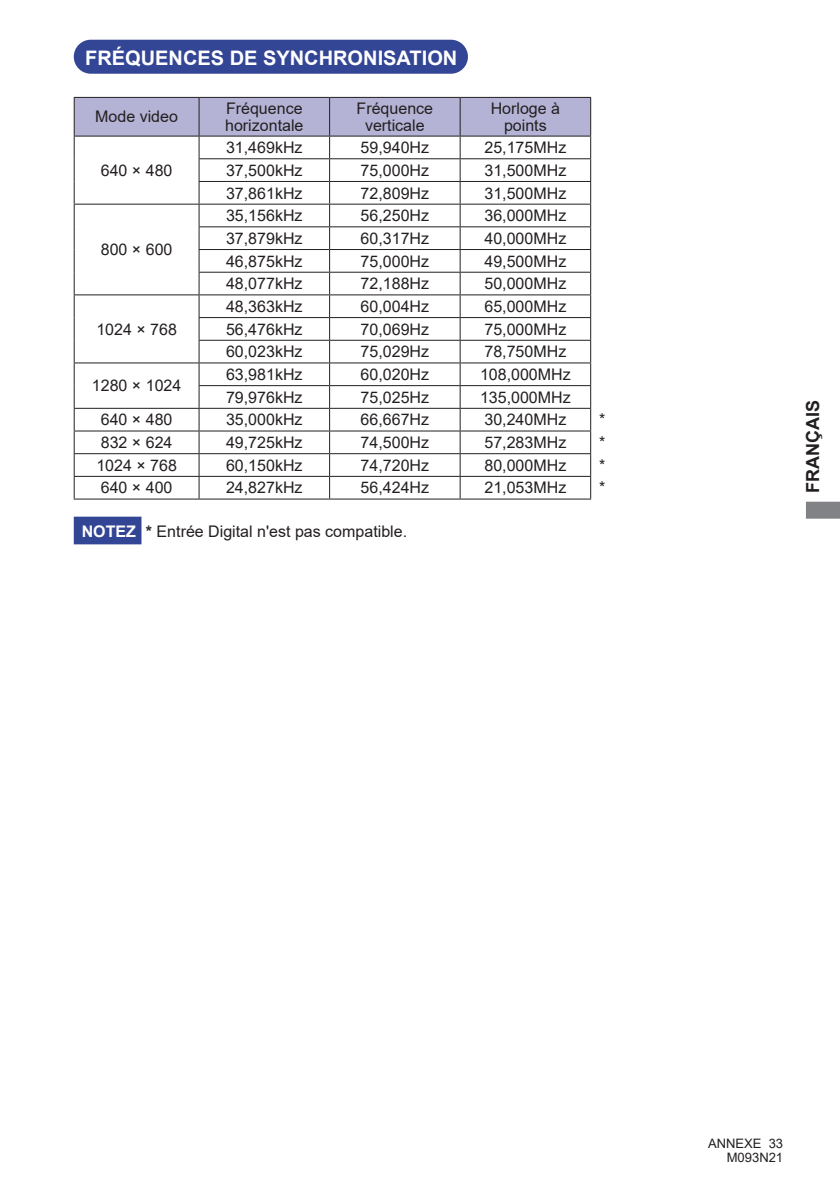
<style>
.page{position:relative;width:840px;height:1191px;background:#fff}
.page>*{position:absolute;margin:0;border:0;box-sizing:border-box;transform-origin:0 0}
.t1{font:700 20px "Arial";color:#fff}
.t2{font:700 18px "Arial";color:#231f20}
.t3{font:16px/17px "Arial";color:#231f20;text-align:center}
.t4{font:13px/14.2px "Arial";color:#231f20;text-align:right}
.s1{font-weight:700;color:#fff}
.s2{font-weight:700}
</style>
<div class="page">
<svg style="left:806px;top:502px;width:33px;height:16px"></svg>
<div style="left:75px;top:41px;width:391px;height:32px;background:#334595;border-radius:16px"></div>
<div style="left:74px;top:40px;width:393px;height:34px;border:2px solid #334595;border-radius:16px"></div>
<div style="left:74px;top:516px;width:67px;height:28px;background:#334595;border:2px solid #334595"></div>
<svg style="left:74px;top:97px;width:517px;height:401px"></svg>
<hr style="left:74px;top:498px;width:125px;height:1px;background:#231f20">
<hr style="left:199px;top:498px;width:130px;height:1px;background:#231f20">
<hr style="left:329px;top:498px;width:131px;height:1px;background:#231f20">
<hr style="left:460px;top:498px;width:130px;height:1px;background:#231f20">
<p class="t1" style="left:85px;top:43px;width:373px">FRÉQUENCES DE SYNCHRONISATION</p>
<p class="t3" style="left:95px;top:108px;width:84px">Mode video</p>
<p class="t3" style="left:225px;top:100px;width:80px;text-align:left">Fréquence horizontale</p>
<p class="t3" style="left:356px;top:100px;width:78px">Fréquence verticale</p>
<p class="t3" style="left:490px;top:100px;width:71px">Horloge à points</p>
<p class="t3" style="left:101px;top:162px;width:73px">640 × 480</p>
<p class="t3" style="left:226px;top:139px;width:78px">31,469kHz</p>
<p class="t3" style="left:360px;top:139px;width:70px">59,940Hz</p>
<p class="t3" style="left:484px;top:139px;width:83px">25,175MHz</p>
<p class="t3" style="left:226px;top:162px;width:78px">37,500kHz</p>
<p class="t3" style="left:360px;top:162px;width:70px">75,000Hz</p>
<p class="t3" style="left:484px;top:162px;width:83px">31,500MHz</p>
<p class="t3" style="left:226px;top:184px;width:78px">37,861kHz</p>
<p class="t3" style="left:360px;top:184px;width:70px">72,809Hz</p>
<p class="t3" style="left:484px;top:184px;width:83px">31,500MHz</p>
<p class="t3" style="left:101px;top:241px;width:73px">800 × 600</p>
<p class="t3" style="left:96px;top:320px;width:82px">1024 × 768</p>
<p class="t3" style="left:92px;top:377px;width:91px">1280 × 1024</p>
<p class="t3" style="left:226px;top:207px;width:78px">35,156kHz</p>
<p class="t3" style="left:360px;top:207px;width:70px">56,250Hz</p>
<p class="t3" style="left:484px;top:207px;width:83px">36,000MHz</p>
<p class="t3" style="left:226px;top:230px;width:78px">37,879kHz</p>
<p class="t3" style="left:360px;top:230px;width:70px">60,317Hz</p>
<p class="t3" style="left:484px;top:230px;width:83px">40,000MHz</p>
<p class="t3" style="left:226px;top:252px;width:78px">46,875kHz</p>
<p class="t3" style="left:360px;top:252px;width:70px">75,000Hz</p>
<p class="t3" style="left:484px;top:252px;width:83px">49,500MHz</p>
<p class="t3" style="left:226px;top:275px;width:78px">48,077kHz</p>
<p class="t3" style="left:360px;top:275px;width:70px">72,188Hz</p>
<p class="t3" style="left:484px;top:275px;width:83px">50,000MHz</p>
<p class="t3" style="left:226px;top:298px;width:78px">48,363kHz</p>
<p class="t3" style="left:360px;top:298px;width:70px">60,004Hz</p>
<p class="t3" style="left:484px;top:298px;width:83px">65,000MHz</p>
<p class="t3" style="left:226px;top:320px;width:78px">56,476kHz</p>
<p class="t3" style="left:360px;top:320px;width:70px">70,069Hz</p>
<p class="t3" style="left:484px;top:320px;width:83px">75,000MHz</p>
<p class="t3" style="left:226px;top:343px;width:78px">60,023kHz</p>
<p class="t3" style="left:360px;top:343px;width:70px">75,029Hz</p>
<p class="t3" style="left:484px;top:343px;width:83px">78,750MHz</p>
<p class="t3" style="left:226px;top:366px;width:78px">63,981kHz</p>
<p class="t3" style="left:360px;top:366px;width:70px">60,020Hz</p>
<p class="t3" style="left:479px;top:366px;width:92px">108,000MHz</p>
<p class="t3" style="left:226px;top:388px;width:78px">79,976kHz</p>
<p class="t3" style="left:360px;top:388px;width:70px">75,025Hz</p>
<p class="t3" style="left:479px;top:388px;width:92px">135,000MHz</p>
<p class="t3" style="left:101px;top:411px;width:73px">640 × 480</p>
<p class="t3" style="left:226px;top:411px;width:78px">35,000kHz</p>
<p class="t3" style="left:360px;top:411px;width:70px">66,667Hz</p>
<p class="t3" style="left:484px;top:411px;width:83px">30,240MHz</p>
<p class="t3" style="left:599px;top:411px;width:8px">*</p>
<p class="t3" style="left:101px;top:434px;width:73px">832 × 624</p>
<p class="t3" style="left:226px;top:434px;width:78px">49,725kHz</p>
<p class="t3" style="left:360px;top:434px;width:70px">74,500Hz</p>
<p class="t3" style="left:484px;top:434px;width:83px">57,283MHz</p>
<p class="t3" style="left:599px;top:434px;width:8px">*</p>
<p class="t3" style="left:96px;top:456px;width:82px">1024 × 768</p>
<p class="t3" style="left:226px;top:456px;width:78px">60,150kHz</p>
<p class="t3" style="left:360px;top:456px;width:70px">74,720Hz</p>
<p class="t3" style="left:484px;top:456px;width:83px">80,000MHz</p>
<p class="t3" style="left:599px;top:456px;width:8px">*</p>
<p class="t3" style="left:101px;top:479px;width:73px">640 × 400</p>
<p class="t3" style="left:226px;top:479px;width:78px">24,827kHz</p>
<p class="t3" style="left:360px;top:479px;width:70px">56,424Hz</p>
<p class="t3" style="left:484px;top:479px;width:83px">21,053MHz</p>
<p class="t3" style="left:599px;top:479px;width:8px">*</p>
<p class="t3" style="left:82px;top:523px;width:327px"><span class="s1">NOTEZ</span> <span class="s2">*</span> Entrée Digital n'est pas compatible.</p>
<p class="t2" style="left:799px;top:493px;width:94px;rotate:-90deg">FRANÇAIS</p>
<p class="t4" style="left:707px;top:1136px;width:77px">ANNEXE 33<br>M093N21</p>
</div>
